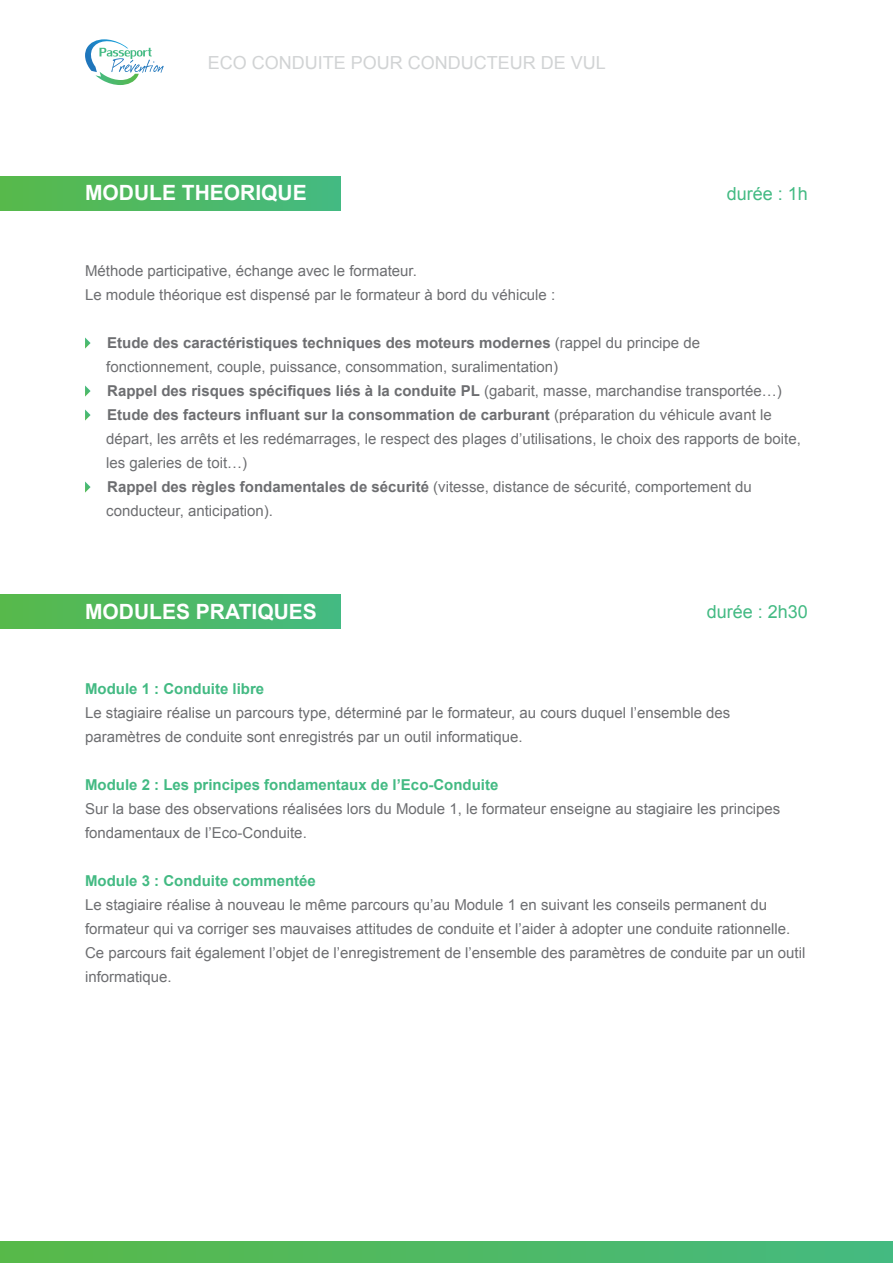
<style>
.page{position:relative;width:893px;height:1263px;background:#fff}
.page>*{position:absolute;margin:0;border:0;box-sizing:border-box;transform-origin:0 0}
.t1{font:700 21px "Arial";color:#fff}
.t2{font:18px "Arial";color:#d1d3d4}
.t3{font:18px "Arial";color:#43ba83}
.t4{font:15px/24px "Arial";color:#6d6e71}
.t5{font:700 15px "Arial";color:#43ba83}
.s1{font-weight:700}
</style>
<div class="page">
<div style="left:0;top:176px;width:340px;height:34px;background:linear-gradient(to right,#58b949,#44ba82)"></div>
<div style="left:0;top:594px;width:340px;height:34px;background:linear-gradient(to right,#58b949,#44ba82)"></div>
<svg style="left:85px;top:337px;width:6px;height:12px"></svg>
<svg style="left:85px;top:385px;width:6px;height:12px"></svg>
<svg style="left:85px;top:409px;width:6px;height:12px"></svg>
<svg style="left:85px;top:481px;width:6px;height:12px"></svg>
<svg style="left:85px;top:39px;width:79px;height:46px"></svg>
<div style="left:0;top:1242px;width:893px;height:21px;background:linear-gradient(to right,#58b948,#45ba80)"></div>
<p class="t2" style="left:208px;top:51px;width:400px">ECO CONDUITE POUR CONDUCTEUR DE VUL</p>
<h1 class="t1" style="left:85px;top:179px;width:223px">MODULE THEORIQUE</h1>
<p class="t3" style="left:727px;top:182px;width:83px">durée : 1h</p>
<p class="t4" style="left:85px;top:258px;width:472px">Méthode participative, échange avec le formateur.<br>Le module théorique est dispensé par le formateur à bord du véhicule :</p>
<p class="t4" style="left:106px;top:330px;width:696px"><span class="s1">Etude des caractéristiques techniques des moteurs modernes</span> (rappel du principe de fonctionnement, couple, puissance, consommation, suralimentation)<br><span class="s1">Rappel des risques spécifiques liés à la conduite PL</span> (gabarit, masse, marchandise transportée…)<br><span class="s1">Etude des facteurs influant sur la consommation de carburant</span> (préparation du véhicule avant le départ, les arrêts et les redémarrages, le respect des plages d’utilisations, le choix des rapports de boite, les galeries de toit…)<br><span class="s1">Rappel des règles fondamentales de sécurité</span> (vitesse, distance de sécurité, comportement du conducteur, anticipation).</p>
<h1 class="t1" style="left:85px;top:598px;width:233px">MODULES PRATIQUES</h1>
<p class="t3" style="left:707px;top:600px;width:103px">durée : 2h30</p>
<p class="t5" style="left:85px;top:679px;width:181px">Module 1 : Conduite libre</p>
<p class="t4" style="left:85px;top:701px;width:647px">Le stagiaire réalise un parcours type, déterminé par le formateur, au cours duquel l’ensemble des paramètres de conduite sont enregistrés par un outil informatique.</p>
<p class="t5" style="left:85px;top:775px;width:415px">Module 2 : Les principes fondamentaux de l’Eco-Conduite</p>
<p class="t4" style="left:85px;top:797px;width:697px">Sur la base des observations réalisées lors du Module 1, le formateur enseigne au stagiaire les principes fondamentaux de l’Eco-Conduite.</p>
<p class="t5" style="left:85px;top:871px;width:232px">Module 3 : Conduite commentée</p>
<p class="t4" style="left:85px;top:893px;width:722px">Le stagiaire réalise à nouveau le même parcours qu’au Module 1 en suivant les conseils permanent du formateur qui va corriger ses mauvaises attitudes de conduite et l’aider à adopter une conduite rationnelle.<br>Ce parcours fait également l’objet de l’enregistrement de l’ensemble des paramètres de conduite par un outil informatique.</p>
</div>
